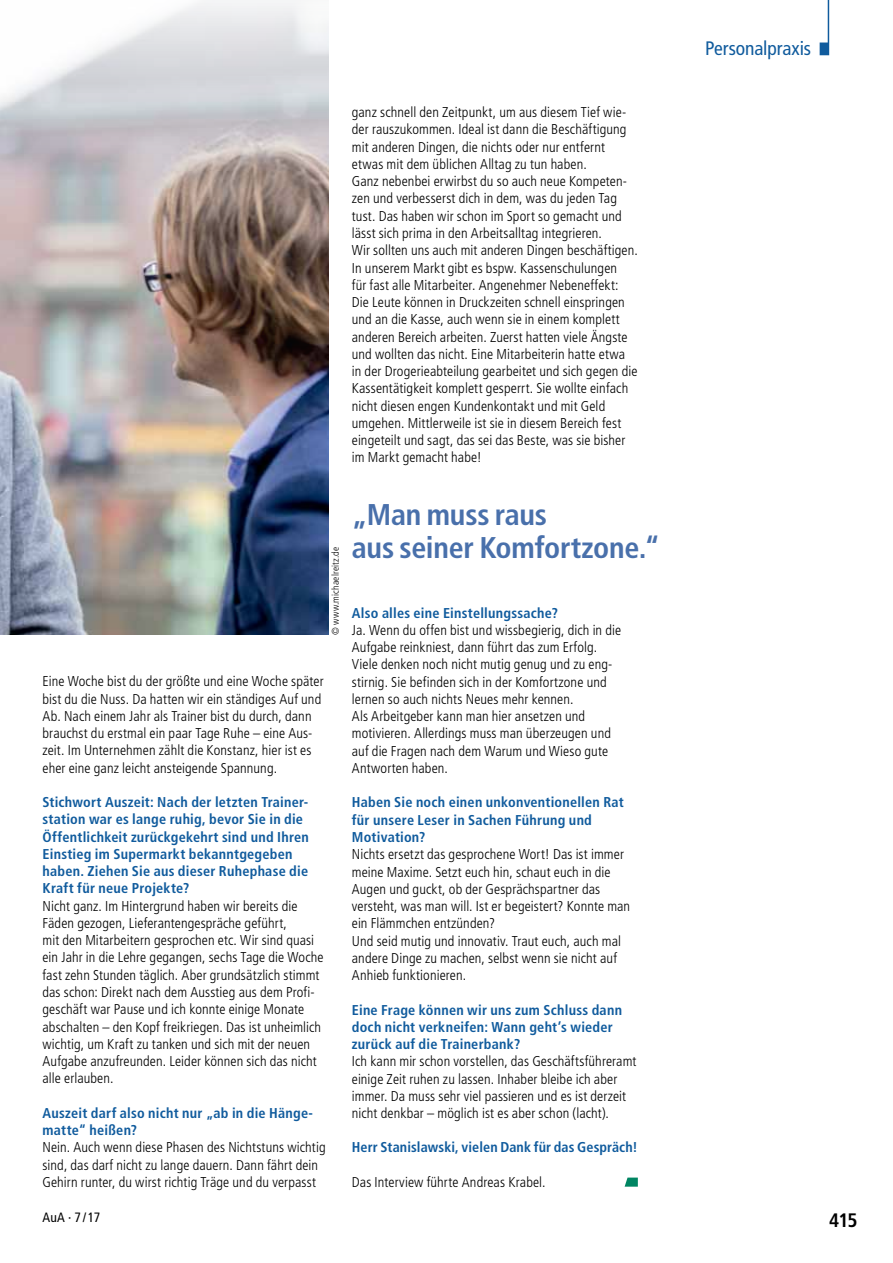
<style>
.page{position:relative;width:893px;height:1263px;background:#fff}
.page>*{position:absolute;margin:0;border:0;box-sizing:border-box;transform-origin:0 0}
.t1{font:700 condensed 30px/33px "Frutiger LT Std";letter-spacing:-.01em;color:#4970ab}
.t2{font:condensed 19.5px "Frutiger LT Std";letter-spacing:-.005em;color:#105b9d}
.t3{font:700 condensed 19.5px "Frutiger LT Std";color:#000}
.t4{font:300 condensed 14.25px/17.2px "Frutiger LT Std";letter-spacing:.01em;color:#000}
.t5{font:700 condensed 14.25px/17.2px "Frutiger LT Std";letter-spacing:.015em;color:#105b9d}
.t6{font:condensed 13.5px "Frutiger LT Std";color:#000}
.t7{font:300 condensed 9.75px "Frutiger LT Std";letter-spacing:.015em;color:#000}
</style>
<div class="page">
<svg style="left:820px;top:0;width:9px;height:55px"></svg>
<svg style="left:625px;top:1177px;width:13px;height:10px"></svg>
<img style="left:0;top:0;width:328px;height:635px">
<p class="t4" style="left:352px;top:104px;width:287px">ganz schnell den Zeitpunkt, um aus diesem Tief wie&shy;der rauszukommen. Ideal ist dann die Beschäftigung mit anderen Dingen, die nichts oder nur entfernt etwas mit dem üblichen Alltag zu tun haben.<br>Ganz nebenbei erwirbst du so auch neue Kompeten&shy;zen und verbesserst dich in dem, was du jeden Tag tust. Das haben wir schon im Sport so gemacht und lässt sich prima in den Arbeitsalltag integrieren.<br>Wir sollten uns auch mit anderen Dingen beschäftigen.<br>In unserem Markt gibt es bspw. Kassenschulungen<br>für fast alle Mitarbeiter. Angenehmer Nebeneffekt:<br>Die Leute können in Druckzeiten schnell einspringen und an die Kasse, auch wenn sie in einem komplett anderen Bereich arbeiten. Zuerst hatten viele Ängste und wollten das nicht. Eine Mitarbeiterin hatte etwa in der Drogerieabteilung gearbeitet und sich gegen die Kassentätigkeit komplett gesperrt. Sie wollte einfach nicht diesen engen Kundenkontakt und mit Geld umgehen. Mittlerweile ist sie in diesem Bereich fest eingeteilt und sagt, das sei das Beste, was sie bisher im Markt gemacht habe!</p>
<p class="t7" style="left:330px;top:635px;width:90px;rotate:-90deg">© www.michaelreitz.de</p>
<p class="t4" style="left:43px;top:673px;width:283px">Eine Woche bist du der größte und eine Woche später bist du die Nuss. Da hatten wir ein ständiges Auf und Ab. Nach einem Jahr als Trainer bist du durch, dann brauchst du erstmal ein paar Tage Ruhe – eine Aus&shy;zeit. Im Unternehmen zählt die Konstanz, hier ist es eher eine ganz leicht ansteigende Spannung.</p>
<p class="t5" style="left:43px;top:794px;width:268px">Stichwort Auszeit: Nach der letzten Trainer&shy;station war es lange ruhig, bevor Sie in die Öffentlichkeit zurückgekehrt sind und Ihren Einstieg im Supermarkt bekanntgegeben haben. Ziehen Sie aus dieser Ruhephase die Kraft für neue Projekte?</p>
<p class="t4" style="left:43px;top:897px;width:283px">Nicht ganz. Im Hintergrund haben wir bereits die Fäden gezogen, Lieferantengespräche geführt,<br>mit den Mitarbeitern gesprochen etc. Wir sind quasi ein Jahr in die Lehre gegangen, sechs Tage die Woche fast zehn Stunden täglich. Aber grundsätzlich stimmt das schon: Direkt nach dem Ausstieg aus dem Profi&shy;geschäft war Pause und ich konnte einige Monate abschalten – den Kopf freikriegen. Das ist unheimlich wichtig, um Kraft zu tanken und sich mit der neuen Aufgabe anzufreunden. Leider können sich das nicht alle erlauben.</p>
<p class="t5" style="left:43px;top:1104px;width:272px">Auszeit darf also nicht nur „ab in die Hänge&shy;matte“ heißen?</p>
<p class="t4" style="left:43px;top:1139px;width:285px">Nein. Auch wenn diese Phasen des Nichtstuns wichtig sind, das darf nicht zu lange dauern. Dann fährt dein<br>Gehirn runter, du wirst richtig Träge und du verpasst</p>
<h1 class="t1" style="left:352px;top:498px;width:310px">„Man muss raus<br>aus seiner Komfortzone.“</h1>
<p class="t5" style="left:352px;top:604px;width:208px">Also alles eine Einstellungssache?</p>
<p class="t4" style="left:352px;top:621px;width:271px">Ja. Wenn du offen bist und wissbegierig, dich in die Aufgabe reinkniest, dann führt das zum Erfolg.<br>Viele denken noch nicht mutig genug und zu eng&shy;stirnig. Sie befinden sich in der Komfortzone und lernen so auch nichts Neues mehr kennen.<br>Als Arbeitgeber kann man hier ansetzen und motivieren. Allerdings muss man überzeugen und auf die Fragen nach dem Warum und Wieso gute Antworten haben.</p>
<p class="t5" style="left:352px;top:794px;width:274px">Haben Sie noch einen unkonventionellen Rat für unsere Leser in Sachen Führung und<br>Motivation?</p>
<p class="t4" style="left:352px;top:846px;width:280px">Nichts ersetzt das gesprochene Wort! Das ist immer meine Maxime. Setzt euch hin, schaut euch in die Augen und guckt, ob der Gesprächspartner das versteht, was man will. Ist er begeistert? Konnte man ein Flämmchen entzünden?<br>Und seid mutig und innovativ. Traut euch, auch mal andere Dinge zu machen, selbst wenn sie nicht auf Anhieb funktionieren.</p>
<p class="t5" style="left:352px;top:1001px;width:272px">Eine Frage können wir uns zum Schluss dann doch nicht verkneifen: Wann geht’s wieder zurück auf die Trainerbank?</p>
<p class="t4" style="left:352px;top:1053px;width:286px">Ich kann mir schon vorstellen, das Geschäftsführeramt einige Zeit ruhen zu lassen. Inhaber bleibe ich aber immer. Da muss sehr viel passieren und es ist derzeit nicht denkbar – möglich ist es aber schon (lacht).</p>
<p class="t5" style="left:352px;top:1138px;width:287px">Herr Stanislawski, vielen Dank für das Gespräch!</p>
<p class="t4" style="left:352px;top:1173px;width:195px">Das Interview führte Andreas Krabel.</p>
<h2 class="t2" style="left:705px;top:37px;width:108px">Personalpraxis</h2>
<p class="t6" style="left:43px;top:1209px;width:59px">AuA · 7/17</p>
<h2 class="t3" style="left:829px;top:1208px;width:30px">415</h2>
</div>
